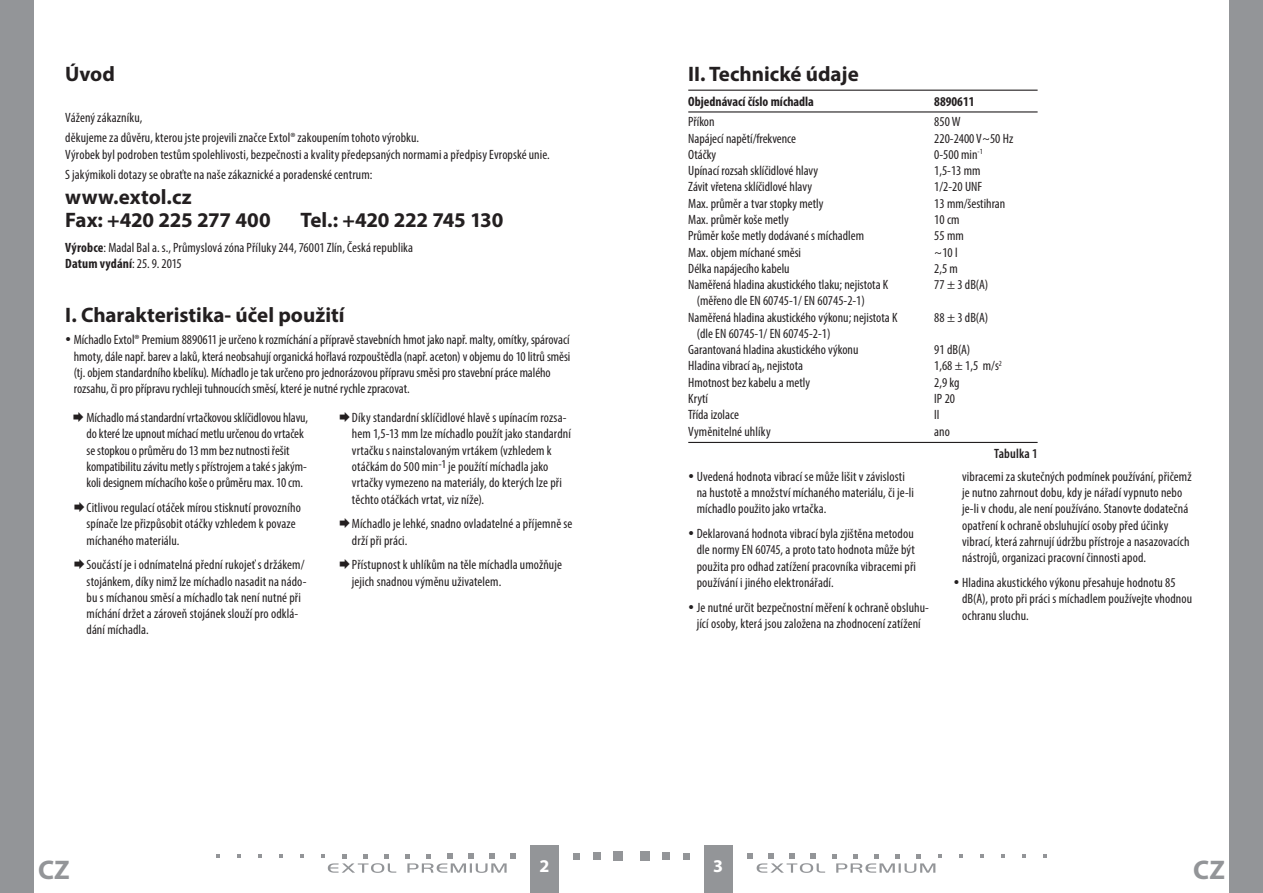
<style>
.page{position:relative;width:1263px;height:893px;background:#fff}
.page>*{position:absolute;margin:0;border:0;box-sizing:border-box;transform-origin:0 0}
.t1{font:700 27px "Myriad Pro";color:#939598}
.oddíl{font:700 21px "Myriad Pro";color:#231f20}
.t2{font:700 18px "Myriad Pro";color:#fff}
.Normální{font:condensed 13.5px/16.2px "Myriad Pro";letter-spacing:.005em;color:#231f20}
.Normální-2{font:700 condensed 13.5px "Myriad Pro";color:#231f20}
.t3{font:600 condensed 13.5px "Myriad Pro";letter-spacing:.01em;color:#231f20}
.s1{font-weight:700}
.s2{font-weight:400}
</style>
<div class="page">
<div style="left:0;top:0;width:34px;height:893px;background:#939598"></div>
<div style="left:1229px;top:0;width:34px;height:893px;background:#939598"></div>
<div style="left:704px;top:844px;width:29px;height:49px;background:#939598"></div>
<div style="left:530px;top:844px;width:28px;height:49px;background:#939598"></div>
<div style="left:640px;top:851px;width:9px;height:10px;background:#939598"></div>
<div style="left:662px;top:852px;width:8px;height:8px;background:#939598"></div>
<div style="left:683px;top:853px;width:7px;height:6px;background:#939598"></div>
<svg style="left:959px;top:854px;width:4px;height:4px"></svg>
<svg style="left:980px;top:854px;width:4px;height:4px"></svg>
<svg style="left:1001px;top:854px;width:4px;height:4px"></svg>
<svg style="left:1022px;top:854px;width:4px;height:4px"></svg>
<svg style="left:1043px;top:854px;width:4px;height:4px"></svg>
<svg style="left:747px;top:853px;width:195px;height:20px"></svg>
<div style="left:614px;top:851px;width:9px;height:10px;background:#939598"></div>
<div style="left:593px;top:852px;width:8px;height:8px;background:#939598"></div>
<svg style="left:573px;top:853px;width:6px;height:6px"></svg>
<svg style="left:300px;top:854px;width:4px;height:4px"></svg>
<svg style="left:279px;top:854px;width:4px;height:4px"></svg>
<svg style="left:258px;top:854px;width:4px;height:4px"></svg>
<svg style="left:237px;top:854px;width:4px;height:4px"></svg>
<svg style="left:216px;top:854px;width:4px;height:4px"></svg>
<svg style="left:321px;top:853px;width:195px;height:20px"></svg>
<hr style="left:688px;top:90px;width:349px;height:1px;background:#231f20">
<hr style="left:688px;top:111px;width:349px;height:2px;background:#231f20">
<hr style="left:688px;top:442px;width:349px;height:1px;background:#231f20">
<p class="oddíl" style="left:65px;top:60px;width:51px">Úvod</p>
<p class="Normální" style="left:65px;top:109px;width:79px">Vážený zákazníku,</p>
<p class="Normální" style="left:65px;top:130px;width:486px">děkujeme za důvěru, kterou jste projevili značce Extol® zakoupením tohoto výrobku.<br>Výrobek byl podroben testům spolehlivosti, bezpečnosti a kvality předepsaných normami a předpisy Evropské unie.</p>
<p class="Normální" style="left:65px;top:166px;width:308px">S jakýmikoli dotazy se obraťte na naše zákaznické a poradenské centrum:</p>
<p class="oddíl" style="left:65px;top:184px;width:128px">www.extol.cz</p>
<p class="oddíl" style="left:65px;top:207px;width:207px">Fax: +420 225 277 400</p>
<p class="oddíl" style="left:300px;top:207px;width:204px">Tel.: +420 222 745 130</p>
<p class="Normální" style="left:65px;top:239px;width:349px"><span class="s1">Výrobce</span>: Madal Bal a. s., Průmyslová zóna Příluky 244, 76001 Zlín, Česká republika</p>
<p class="Normální-2" style="left:65px;top:255px;width:118px">Datum vydání<span class="s2">: 25. 9. 2015</span></p>
<p class="oddíl" style="left:65px;top:301px;width:281px">I. Charakteristika- účel použití</p>
<p class="Normální" style="left:74px;top:332px;width:498px">Míchadlo Extol® Premium 8890611 je určeno k rozmíchání a přípravě stavebních hmot jako např. malty, omítky, spárovací hmoty, dále např. barev a laků, která neobsahují organická hořlavá rozpouštědla (např. aceton) v objemu do 10 litrů směsi (tj. objem standardního kbelíku). Míchadlo je tak určeno pro jednorázovou přípravu směsi pro stavební práce malého rozsahu, či pro přípravu rychleji tuhnoucích směsí, které je nutné rychle zpracovat.</p>
<p class="Normální" style="left:87px;top:409px;width:223px">Míchadlo má standardní vrtačkovou sklíčidlovou hlavu, do které lze upnout míchací metlu určenou do vrtaček se stopkou o průměru do 13 mm bez nutnosti řešit kompatibilitu závitu metly s přístrojem a také s jakým&shy;koli designem míchacího koše o průměru max. 10 cm.</p>
<p class="Normální" style="left:87px;top:499px;width:216px">Citlivou regulací otáček mírou stisknutí provozního spínače lze přizpůsobit otáčky vzhledem k povaze míchaného materiálu.</p>
<p class="Normální" style="left:87px;top:557px;width:221px">Součástí je i odnímatelná přední rukojeť s držákem/ stojánkem, díky nimž lze míchadlo nasadit na nádo&shy;bu s míchanou směsí a míchadlo tak není nutné při míchání držet a zároveň stojánek slouží pro odklá&shy;dání míchadla.</p>
<p class="Normální" style="left:352px;top:409px;width:220px">Díky standardní sklíčidlové hlavě s upínacím rozsa&shy;hem 1,5-13 mm lze míchadlo použít jako standardní vrtačku s nainstalovaným vrtákem (vzhledem k otáčkám do 500 min<sup>-1</sup> je použítí míchadla jako vrtačky vymezeno na materiály, do kterých lze při těchto otáčkách vrtat, viz níže).</p>
<p class="Normální" style="left:352px;top:516px;width:222px">Míchadlo je lehké, snadno ovladatelné a příjemně se drží při práci.</p>
<p class="Normální" style="left:352px;top:557px;width:212px">Přístupnost k uhlíkům na těle míchadla umožňuje jejich snadnou výměnu uživatelem.</p>
<p class="oddíl" style="left:688px;top:60px;width:172px">II. Technické údaje</p>
<p class="Normální-2" style="left:688px;top:93px;width:127px">Objednávací číslo míchadla</p>
<p class="Normální-2" style="left:934px;top:93px;width:42px">8890611</p>
<p class="Normální" style="left:688px;top:114px;width:28px">Příkon</p>
<p class="Normální" style="left:934px;top:114px;width:28px">850 W</p>
<p class="Normální" style="left:688px;top:130px;width:109px">Napájecí napětí/frekvence</p>
<p class="Normální" style="left:934px;top:130px;width:80px">220-2400 V~50 Hz</p>
<p class="Normální" style="left:688px;top:146px;width:30px">Otáčky</p>
<p class="Normální" style="left:934px;top:146px;width:50px">0-500 min<sup>-1</sup></p>
<p class="Normální" style="left:688px;top:162px;width:131px">Upínací rozsah sklíčidlové hlavy</p>
<p class="Normální" style="left:934px;top:162px;width:48px">1,5-13 mm</p>
<p class="Normální" style="left:688px;top:179px;width:125px">Závit vřetena sklíčidlové hlavy</p>
<p class="Normální" style="left:934px;top:179px;width:49px">1/2-20 UNF</p>
<p class="Normální" style="left:688px;top:195px;width:137px">Max. průměr a tvar stopky metly</p>
<p class="Normální" style="left:934px;top:195px;width:73px">13 mm/šestihran</p>
<p class="Normální" style="left:688px;top:211px;width:102px">Max. průměr koše metly</p>
<p class="Normální" style="left:934px;top:211px;width:27px">10 cm</p>
<p class="Normální" style="left:688px;top:228px;width:177px">Průměr koše metly dodávané s míchadlem</p>
<p class="Normální" style="left:934px;top:228px;width:31px">55 mm</p>
<p class="Normální" style="left:688px;top:244px;width:114px">Max. objem míchané směsi</p>
<p class="Normální" style="left:934px;top:244px;width:25px">~10 l</p>
<p class="Normální" style="left:688px;top:260px;width:103px">Délka napájecího kabelu</p>
<p class="Normální" style="left:934px;top:260px;width:25px">2,5 m</p>
<p class="Normální" style="left:688px;top:276px;width:202px">Naměřená hladina akustického tlaku; nejistota K</p>
<p class="Normální" style="left:934px;top:276px;width:56px">77 ± 3 dB(A)</p>
<p class="Normální" style="left:688px;top:293px;width:211px;text-indent:9px">(měřeno dle EN 60745-1/ EN 60745-2-1)<br>Naměřená hladina akustického výkonu; nejistota K</p>
<p class="Normální" style="left:934px;top:309px;width:56px">88 ± 3 dB(A)</p>
<p class="Normální" style="left:688px;top:325px;width:172px;text-indent:9px">(dle EN 60745-1/ EN 60745-2-1)<br>Garantovaná hladina akustického výkonu</p>
<p class="Normální" style="left:934px;top:341px;width:38px">91 dB(A)</p>
<p class="Normální" style="left:688px;top:358px;width:116px">Hladina vibrací a<sub>h</sub>, nejistota</p>
<p class="Normální" style="left:934px;top:358px;width:69px">1,68 ± 1,5 m/s<sup>2</sup></p>
<p class="Normální" style="left:688px;top:374px;width:123px">Hmotnost bez kabelu a metly</p>
<p class="Normální" style="left:934px;top:374px;width:27px">2,9 kg</p>
<p class="Normální" style="left:688px;top:390px;width:21px">Krytí</p>
<p class="Normální" style="left:934px;top:390px;width:22px">IP 20</p>
<p class="Normální" style="left:688px;top:406px;width:52px">Třída izolace</p>
<p class="Normální" style="left:934px;top:406px;width:7px">II</p>
<p class="Normální" style="left:688px;top:423px;width:84px">Vyměnitelné uhlíky</p>
<p class="Normální" style="left:934px;top:423px;width:17px">ano</p>
<p class="t3" style="left:994px;top:446px;width:45px">Tabulka 1</p>
<p class="Normální" style="left:697px;top:468px;width:219px">Uvedená hodnota vibrací se může lišit v závislosti na hustotě a množství míchaného materiálu, či je-li míchadlo použito jako vrtačka.</p>
<p class="Normální" style="left:697px;top:525px;width:221px">Deklarovaná hodnota vibrací byla zjištěna metodou dle normy EN 60745, a proto tato hodnota může být použita pro odhad zatížení pracovníka vibracemi při používání i jiného elektronářadí.</p>
<p class="Normální" style="left:697px;top:599px;width:234px">Je nutné určit bezpečnostní měření k ochraně obsluhu&shy;jící osoby, která jsou založena na zhodnocení zatížení</p>
<p class="Normální" style="left:962px;top:468px;width:231px">vibracemi za skutečných podmínek používání, přičemž je nutno zahrnout dobu, kdy je nářadí vypnuto nebo je-li v chodu, ale není používáno. Stanovte dodatečná opatření k ochraně obsluhující osoby před účinky vibrací, která zahrnují údržbu přístroje a nasazovacích nástrojů, organizaci pracovní činnosti apod.</p>
<p class="Normální" style="left:962px;top:574px;width:232px">Hladina akustického výkonu přesahuje hodnotu 85 dB(A), proto při práci s míchadlem používejte vhodnou ochranu sluchu.</p>
<p class="t1" style="left:38px;top:852px;width:33px">CZ</p>
<p class="t2" style="left:539px;top:855px;width:11px">2</p>
<p class="t2" style="left:713px;top:855px;width:11px">3</p>
<p class="t1" style="left:1193px;top:852px;width:33px">CZ</p>
</div>
